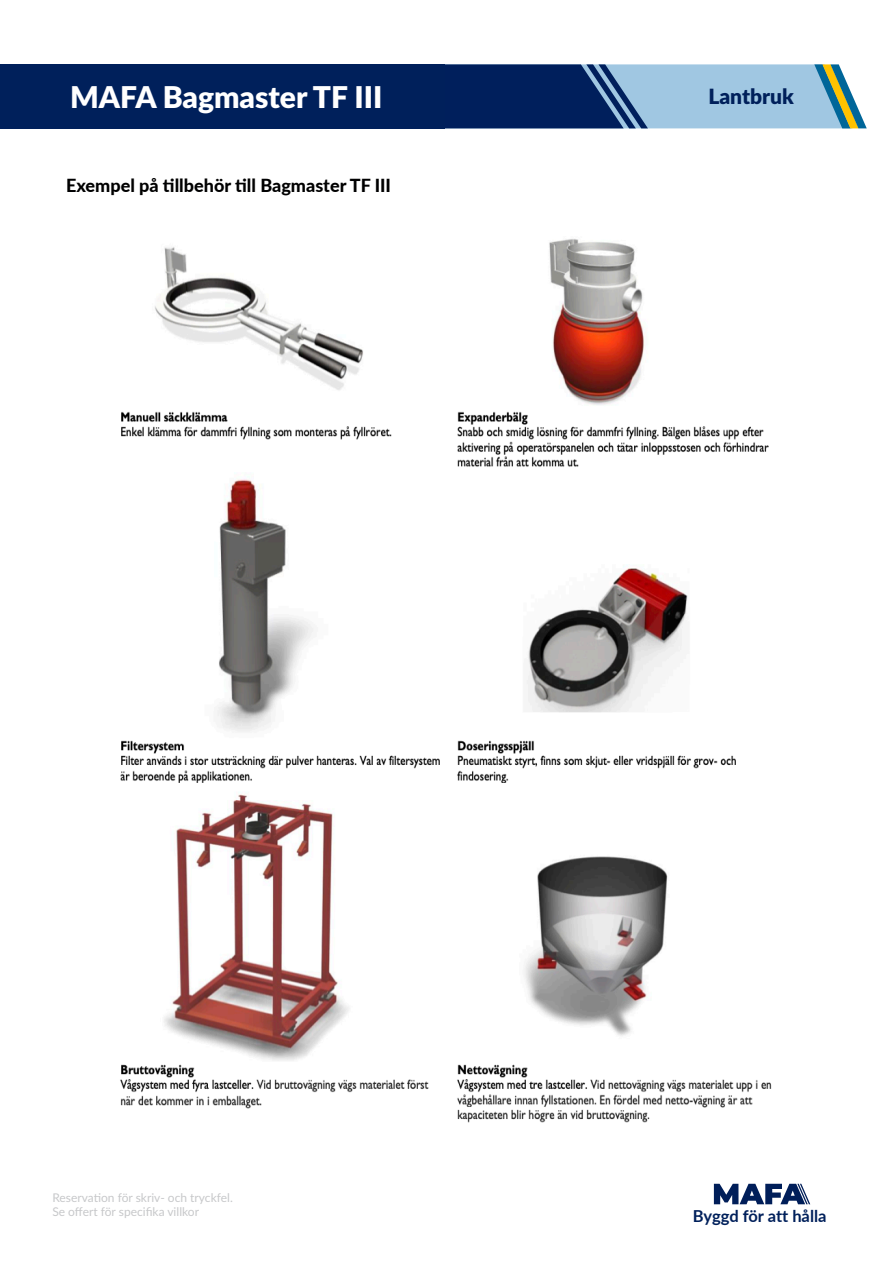
<style>
.page{position:relative;width:893px;height:1263px;background:#fff}
.page>*{position:absolute;margin:0;border:0;box-sizing:border-box;transform-origin:0 0}
.Huvudrubrik{font:900 30px "Lato";color:#fff}
.Huvudrubrik-2{font:900 21px "Lato";color:#00205b}
.Underrubrik{font:800 18px "Lato";color:#000001}
.Huvudrubrik-3{font:700 16.5px "Lato";color:#00205b}
.Brödtext{font:12px/14.4px "Lato";color:#c7c8ca}
</style>
<div class="page">
<div style="left:648px;top:64px;width:166px;height:64px;background:#a0c7e2"></div>
<svg style="left:444px;top:64px;width:204px;height:64px;background:#193971"></svg>
<div style="left:0;top:64px;width:444px;height:64px;background:#00205b"></div>
<svg style="left:814px;top:64px;width:53px;height:64px"></svg>
<svg style="left:714px;top:1184px;width:96px;height:20px"></svg>
<img style="left:120px;top:239px;width:652px;height:884px">
<hr style="left:892px;top:64px;width:1px;height:64px;background:#00205b">
<p class="Huvudrubrik" style="left:70px;top:74px;width:314px">MAFA Bagmaster TF III</p>
<p class="Huvudrubrik-2" style="left:708px;top:81px;width:87px">Lantbruk</p>
<p class="Underrubrik" style="left:66px;top:172px;width:326px">Exempel på tillbehör till Bagmaster TF III</p>
<p class="Brödtext" style="left:52px;top:1190px;width:182px">Reservation för skriv- och tryckfel.<br>Se offert för specifika villkor</p>
<p class="Huvudrubrik-3" style="left:693px;top:1204px;width:135px">Byggd för att hålla</p>
</div>
